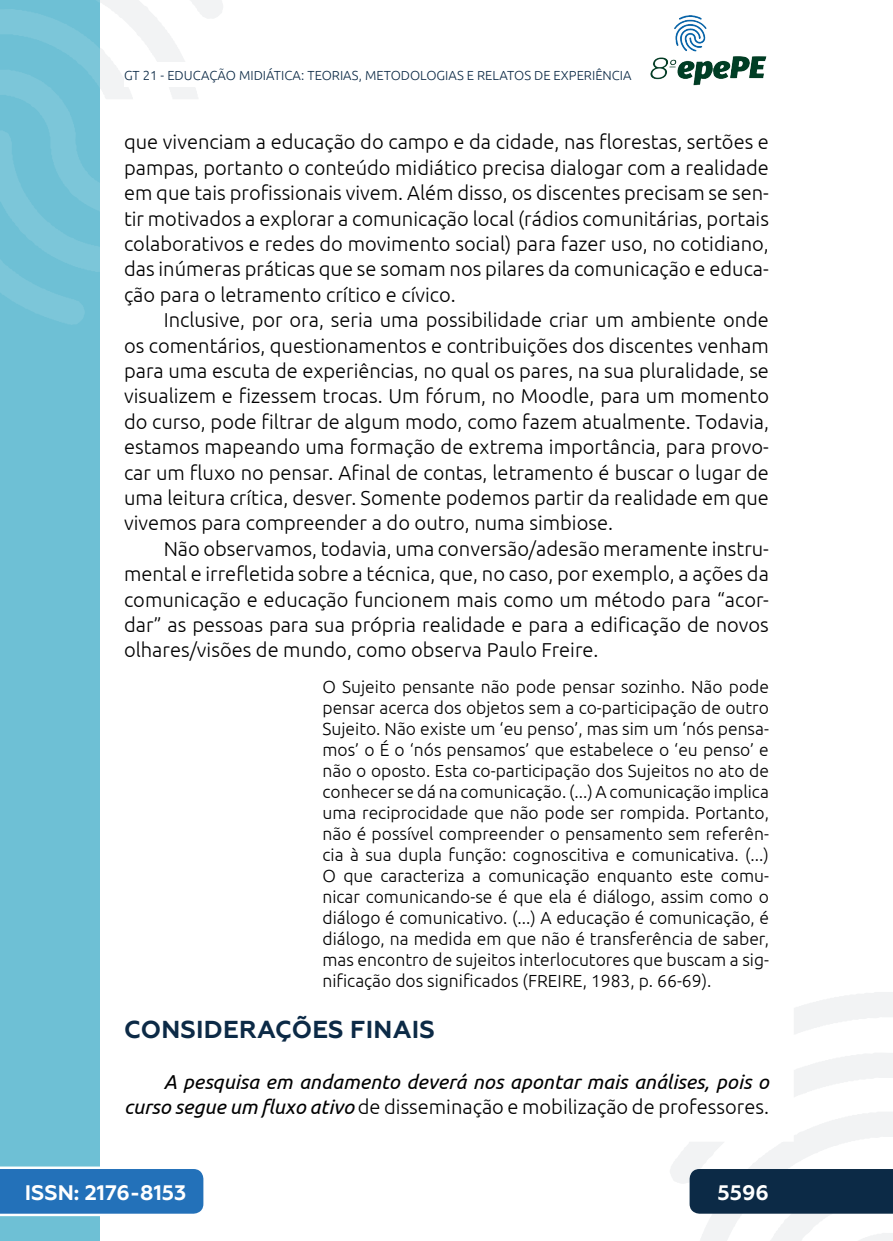
<style>
.page{position:relative;width:893px;height:1241px;background:#fff}
.page>*{position:absolute;margin:0;border:0;box-sizing:border-box;transform-origin:0 0}
._3_SUBTÍTULO{font:700 24.5px "Geometria";letter-spacing:.01em;color:#0c2a46}
.t1{font:700 21px "Geometria";color:#fff}
._5_CORPO{font:300 20.12px/25.4px "Ubuntu";color:#000;text-align:justify}
._5_CORPO-2{font:italic 20.12px/25.4px "Ubuntu";color:#000;text-align:right}
._8_CITACAO{font:300 17.5px/21px "Ubuntu";color:#000;text-align:justify}
.t2{font:300 13.12px "Ubuntu";color:#0c2a46}
.s1{font-weight:300;font-style:normal}
</style>
<div class="page">
<svg style="left:670px;top:992px;width:223px;height:248px"></svg>
<svg style="left:99px;top:0;width:124px;height:324px"></svg>
<img style="left:650px;top:15px;width:117px;height:71px">
<div style="left:0;top:0;width:99px;height:1240px;background:#6ec0d5"></div>
<svg style="left:0;top:0;width:99px;height:325px"></svg>
<svg style="left:0;top:1166px;width:203px;height:49px;background:#367dbf"></svg>
<div style="left:690px;top:1168px;width:203px;height:45px;background:#0c2a46"></div>
<div style="left:124px;top:62px;width:516px;height:25px;background:#fff"></div>
<p class="t2" style="left:124px;top:67px;width:509px">GT 21 - EDUCAÇÃO MIDIÁTICA: TEORIAS, METODOLOGIAS E RELATOS DE EXPERIÊNCIA</p>
<p class="_5_CORPO" style="left:124px;top:129px;width:646px">que vivenciam a educação do campo e da cidade, nas florestas, sertões e pampas, portanto o conteúdo midiático precisa dialogar com a realidade em que tais profissionais vivem. Além disso, os discentes precisam se sen&shy;tir motivados a explorar a comunicação local (rádios comunitárias, portais colaborativos e redes do movimento social) para fazer uso, no cotidiano, das inúmeras práticas que se somam nos pilares da comunicação e educa&shy;ção para o letramento crítico e cívico.</p>
<p class="_5_CORPO" style="left:124px;top:307px;width:646px;text-indent:40px">Inclusive, por ora, seria uma possibilidade criar um ambiente onde os comentários, questionamentos e contribuições dos discentes venham para uma escuta de experiências, no qual os pares, na sua pluralidade, se visualizem e fizessem trocas. Um fórum, no Moodle, para um momento do curso, pode filtrar de algum modo, como fazem atualmente. Todavia, estamos mapeando uma formação de extrema importância, para provo&shy;car um fluxo no pensar. Afinal de contas, letramento é buscar o lugar de uma leitura crítica, desver. Somente podemos partir da realidade em que vivemos para compreender a do outro, numa simbiose.</p>
<p class="_5_CORPO" style="left:124px;top:535px;width:646px;text-indent:40px">Não observamos, todavia, uma conversão/adesão meramente instru&shy;mental e irrefletida sobre a técnica, que, no caso, por exemplo, a ações da comunicação e educação funcionem mais como um método para “acor&shy;dar” as pessoas para sua própria realidade e para a edificação de novos olhares/visões de mundo, como observa Paulo Freire.</p>
<p class="_8_CITACAO" style="left:322px;top:676px;width:448px">O Sujeito pensante não pode pensar sozinho. Não pode pensar acerca dos objetos sem a co-participação de outro Sujeito. Não existe um ‘eu penso’, mas sim um ‘nós pensa&shy;mos’ o É o ‘nós pensamos’ que estabelece o ‘eu penso’ e não o oposto. Esta co-participação dos Sujeitos no ato de conhecer se dá na comunicação. (...) A comunicação implica uma reciprocidade que não pode ser rompida. Portanto, não é possível compreender o pensamento sem referên&shy;cia à sua dupla função: cognoscitiva e comunicativa. (...)<br>O que caracteriza a comunicação enquanto este comu&shy;nicar comunicando-se é que ela é diálogo, assim como o diálogo é comunicativo. (...) A educação é comunicação, é diálogo, na medida em que não é transferência de saber, mas encontro de sujeitos interlocutores que buscam a sig&shy;nificação dos significados (FREIRE, 1983, p. 66-69).</p>
<p class="_3_SUBTÍTULO" style="left:124px;top:1014px;width:312px">CONSIDERAÇÕES FINAIS</p>
<p class="_5_CORPO-2" style="left:124px;top:1068px;width:646px">A pesquisa em andamento deverá nos apontar mais análises, pois o curso segue um fluxo ativo <span class="s1">de disseminação e mobilização de professores.</span></p>
<p class="t1" style="left:25px;top:1179px;width:163px">ISSN: 2176-8153</p>
<p class="t1" style="left:717px;top:1179px;width:53px">5596</p>
</div>
